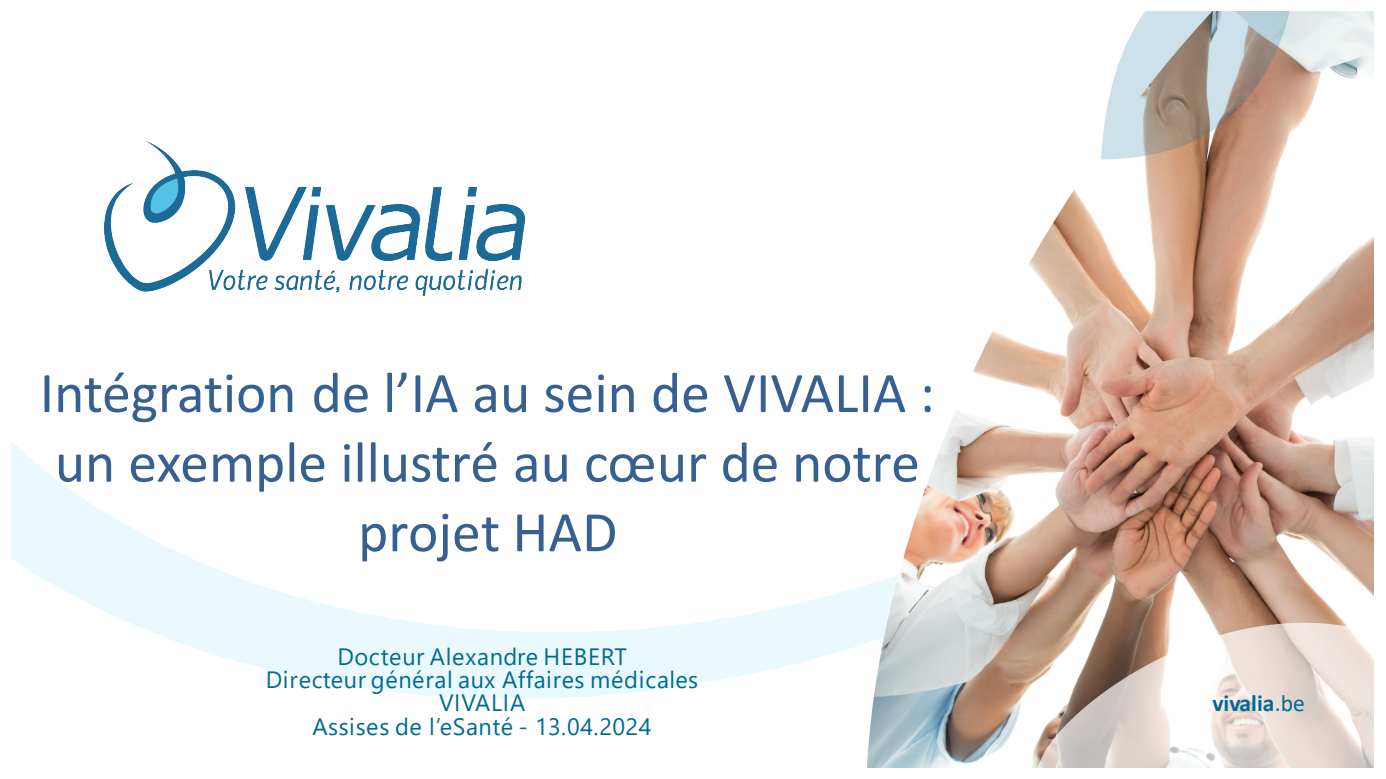
<style>
.page{position:relative;width:1386px;height:779px;background:#fff}
.page>*{position:absolute;margin:0;border:0;box-sizing:border-box;transform-origin:0 0}
.t1{font:57.75px/69.6px "Calibri";color:#376092;text-align:center}
.t2{font:23.62px "Segoe UI";letter-spacing:.02em;color:#006a95}
.t3{font:700 23.62px "Calibri";letter-spacing:.005em;color:#006a95}
.s1{font-weight:400}
</style>
<div class="page">
<svg style="left:11px;top:214px;width:855px;height:484px"></svg>
<img style="left:104px;top:141px;width:420px;height:154px">
<img style="left:866px;top:11px;width:508px;height:757px">
<svg style="left:1101px;top:11px;width:190px;height:148px;background:#beb6af"></svg>
<svg style="left:1034px;top:623px;width:340px;height:145px"></svg>
<h1 class="t1" style="left:40px;top:357px;width:896px">Intégration de l’IA au sein de VIVALIA : un exemple illustré au cœur de notre projet HAD</h1>
<p class="t2" style="left:337px;top:634px;width:291px">Docteur Alexandre HEBERT</p>
<p class="t2" style="left:266px;top:657px;width:433px">Directeur général aux Affaires médicales</p>
<p class="t2" style="left:439px;top:680px;width:88px">VIVALIA</p>
<p class="t2" style="left:312px;top:704px;width:340px">Assises de l’eSanté - 13.04.2024</p>
<p class="t3" style="left:1212px;top:687px;width:94px">vivalia<span class="s1">.be</span></p>
</div>
